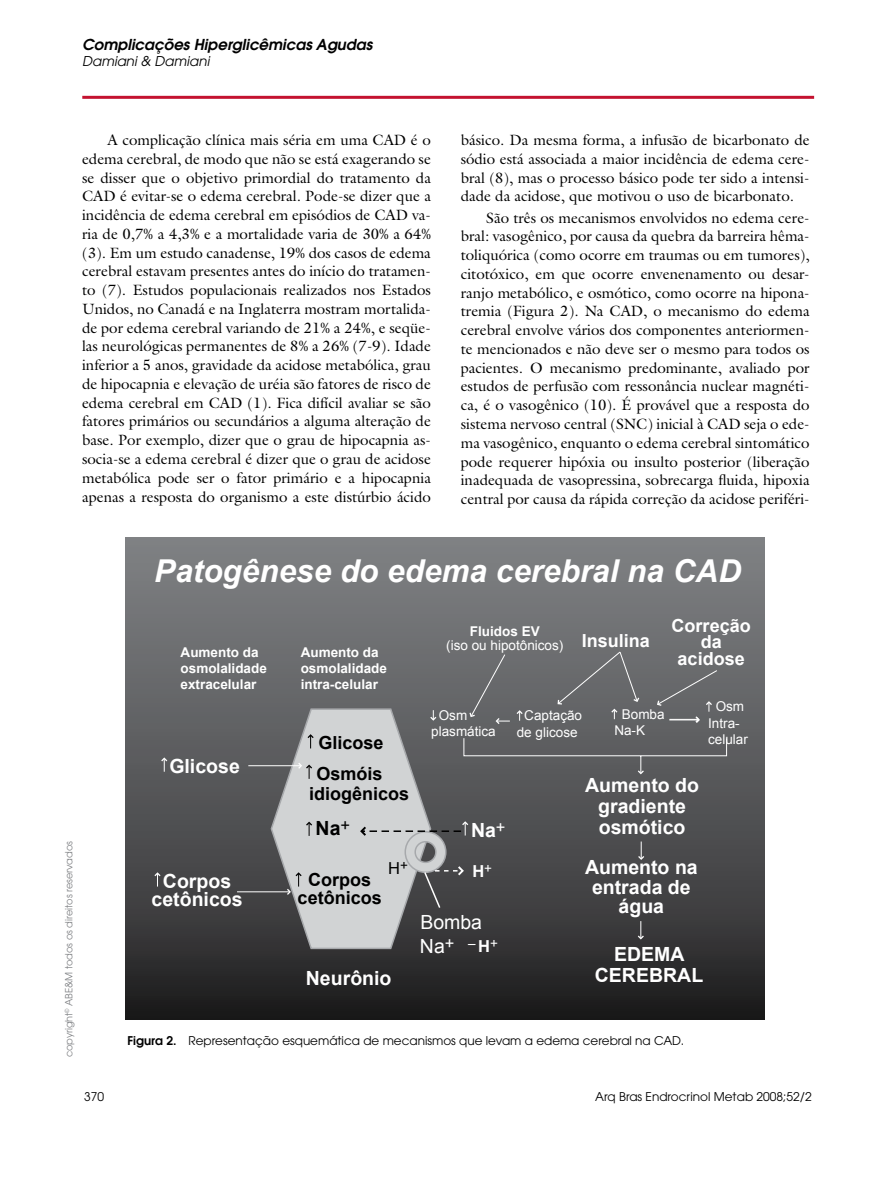
<style>
.page{position:relative;width:896px;height:1194px;background:#fff}
.page>*{position:absolute;margin:0;border:0;box-sizing:border-box;transform-origin:0 0}
.t1{font:italic 700 31.5px "Arial";color:#fff}
.t2{font:700 19.5px/21px "Arial";color:#fff;text-align:center}
.t3{font:19.5px "Arial";color:#fff}
.t4{font:700 19.5px "Arial";color:#000}
.t5{font:700 18px/31.5px "Arial";color:#000}
.t6{font:700 18px/16.5px "Arial";color:#fff;text-align:center}
.t7{font:16.5px "Arial";color:#000}
.t8{font:700 16.5px "Arial";color:#fff}
.t9{font:15px/18.8px "Galliard";color:#000;text-align:justify}
.t10{font:italic 600 15px "Avant Garde";color:#000}
.t11{font:13.5px/16.5px "Arial";color:#fff}
.t12{font:700 13.5px/16.2px "Arial";color:#fff}
.t13{font:italic 13.5px "Avant Garde";color:#000}
.t14{font:12px "Avant Garde";color:#000}
.t15{font:9.9px "Avant Garde";letter-spacing:-.01em;color:#808285}
.s1{font-weight:700}
.s2{font-weight:700;font-size:16.5px}
.s3{font-weight:600}
</style>
<div class="page">
<hr style="left:82px;top:96px;width:732px;height:3px;background:#c41230">
<div style="left:126px;top:537px;width:638px;height:481px;background:linear-gradient(to bottom,#848689,#252526)"></div>
<svg style="left:161px;top:757px;width:6px;height:14px"></svg>
<svg style="left:154px;top:872px;width:6px;height:14px"></svg>
<hr style="left:248px;top:765px;width:52px;height:1px;background:#fff">
<hr style="left:237px;top:891px;width:52px;height:1px;background:#fff">
<svg style="left:270px;top:650px;width:457px;height:300px;background:#6f7072"></svg>
<p class="t10" style="left:82px;top:35px;width:292px">Complicações Hiperglicêmicas Agudas</p>
<p class="t13" style="left:82px;top:53px;width:129px">Damiani &amp; Damiani</p>
<p class="t9" style="left:82px;top:130px;width:350px;text-indent:26px">A complicação clínica mais séria em uma CAD é o edema cerebral, de modo que não se está exagerando se se disser que o objetivo primordial do tratamento da CAD é evitar-se o edema cerebral. Pode-se dizer que a incidência de edema cerebral em episódios de CAD va&shy;ria de 0,7% a 4,3% e a mortalidade varia de 30% a 64% (3). Em um estudo canadense, 19% dos casos de edema cerebral estavam presentes antes do início do tratamen&shy;to (7). Estudos populacionais realizados nos Estados Unidos, no Canadá e na Inglaterra mostram mortalida&shy;de por edema cerebral variando de 21% a 24%, e seqüe&shy;las neurológicas permanentes de 8% a 26% (7-9). Idade inferior a 5 anos, gravidade da acidose metabólica, grau de hipocapnia e elevação de uréia são fatores de risco de edema cerebral em CAD (1). Fica difícil avaliar se são fatores primários ou secundários a alguma alteração de base. Por exemplo, dizer que o grau de hipocapnia as&shy;socia-se a edema cerebral é dizer que o grau de acidose metabólica pode ser o fator primário e a hipocapnia apenas a resposta do organismo a este distúrbio ácido</p>
<p class="t9" style="left:460px;top:130px;width:350px">básico. Da mesma forma, a infusão de bicarbonato de sódio está associada a maior incidência de edema cere&shy;bral (8), mas o processo básico pode ter sido a intensi&shy;dade da acidose, que motivou o uso de bicarbonato.</p>
<p class="t9" style="left:460px;top:208px;width:350px;text-indent:26px">São três os mecanismos envolvidos no edema cere&shy;bral: vasogênico, por causa da quebra da barreira hêma&shy;toliquórica (como ocorre em traumas ou em tumores), citotóxico, em que ocorre envenenamento ou desar&shy;ranjo metabólico, e osmótico, como ocorre na hipona&shy;tremia (Figura 2). Na CAD, o mecanismo do edema cerebral envolve vários dos componentes anteriormen&shy;te mencionados e não deve ser o mesmo para todos os pacientes. O mecanismo predominante, avaliado por estudos de perfusão com ressonância nuclear magnéti&shy;ca, é o vasogênico (10). É provável que a resposta do sistema nervoso central (SNC) inicial à CAD seja o ede&shy;ma vasogênico, enquanto o edema cerebral sintomático pode requerer hipóxia ou insulto posterior (liberação inadequada de vasopressina, sobrecarga fluida, hipoxia central por causa da rápida correção da acidose periféri-</p>
<h1 class="t1" style="left:154px;top:550px;width:588px">Patogênese do edema cerebral na CAD</h1>
<p class="t15" style="left:63px;top:1056px;width:217px;rotate:-90deg">copyright<sup>©</sup> ABE&amp;M todos os direitos reservados</p>
<p class="t12" style="left:180px;top:644px;width:88px">Aumento da osmolalidade extracelular</p>
<p class="t12" style="left:300px;top:644px;width:88px">Aumento da osmolalidade intra-celular</p>
<h2 class="t2" style="left:169px;top:756px;width:72px">Glicose</h2>
<h2 class="t2" style="left:151px;top:873px;width:93px;line-height:18px">Corpos cetônicos</h2>
<p class="t5" style="left:316px;top:727px;width:69px">Glicose<br>Osmóis</p>
<p class="t5" style="left:309px;top:778px;width:102px">idiogênicos</p>
<h2 class="t4" style="left:315px;top:815px;width:36px">Na<sup>+</sup></h2>
<p class="t5" style="left:297px;top:871px;width:86px;line-height:18px;text-align:center">Corpos cetônicos</p>
<p class="t7" style="left:388px;top:857px;width:21px">H<sup>+</sup></p>
<h2 class="t2" style="left:306px;top:968px;width:87px">Neurônio</h2>
<p class="t11" style="left:446px;top:624px;width:205px;line-height:13.5px;text-indent:24px"><span class="s1">Fluidos EV<br></span>(iso ou hipotônicos) <sup>Insulina</sup></p>
<p class="t6" style="left:671px;top:617px;width:81px">Correção da acidose</p>
<p class="t11" style="left:431px;top:706px;width:66px;text-indent:8px">Osm plasmática</p>
<p class="t11" style="left:516px;top:707px;width:67px;text-align:center">Captação de glicose</p>
<p class="t11" style="left:614px;top:705px;width:52px;text-indent:8px">Bomba<br>Na-K</p>
<p class="t11" style="left:708px;top:698px;width:41px;text-indent:8px">Osm<br>Intra&shy;celular</p>
<h2 class="t2" style="left:585px;top:774px;width:115px">Aumento do gradiente osmótico</h2>
<h2 class="t2" style="left:585px;top:858px;width:114px;line-height:19.5px">Aumento na entrada de água</h2>
<h2 class="t2" style="left:594px;top:943px;width:110px">EDEMA<br>CEREBRAL</h2>
<h2 class="t2" style="left:471px;top:820px;width:36px">Na<sup>+</sup></h2>
<p class="t8" style="left:472px;top:860px;width:21px">H<sup>+</sup></p>
<h2 class="t3" style="left:420px;top:909px;width:63px">Bomba</h2>
<h2 class="t3" style="left:420px;top:933px;width:36px">Na<sup>+</sup></h2>
<p class="t11" style="left:468px;top:934px;width:31px">–<span class="s2">H</span>+</p>
<p class="t14" style="left:127px;top:1033px;width:558px"><span class="s3">Figura 2.</span> Representação esquemática de mecanismos que levam a edema cerebral na CAD.</p>
<p class="t14" style="left:84px;top:1089px;width:21px">370</p>
<p class="t14" style="left:595px;top:1089px;width:218px">Arq Bras Endrocrinol Metab 2008;52/2</p>
</div>
